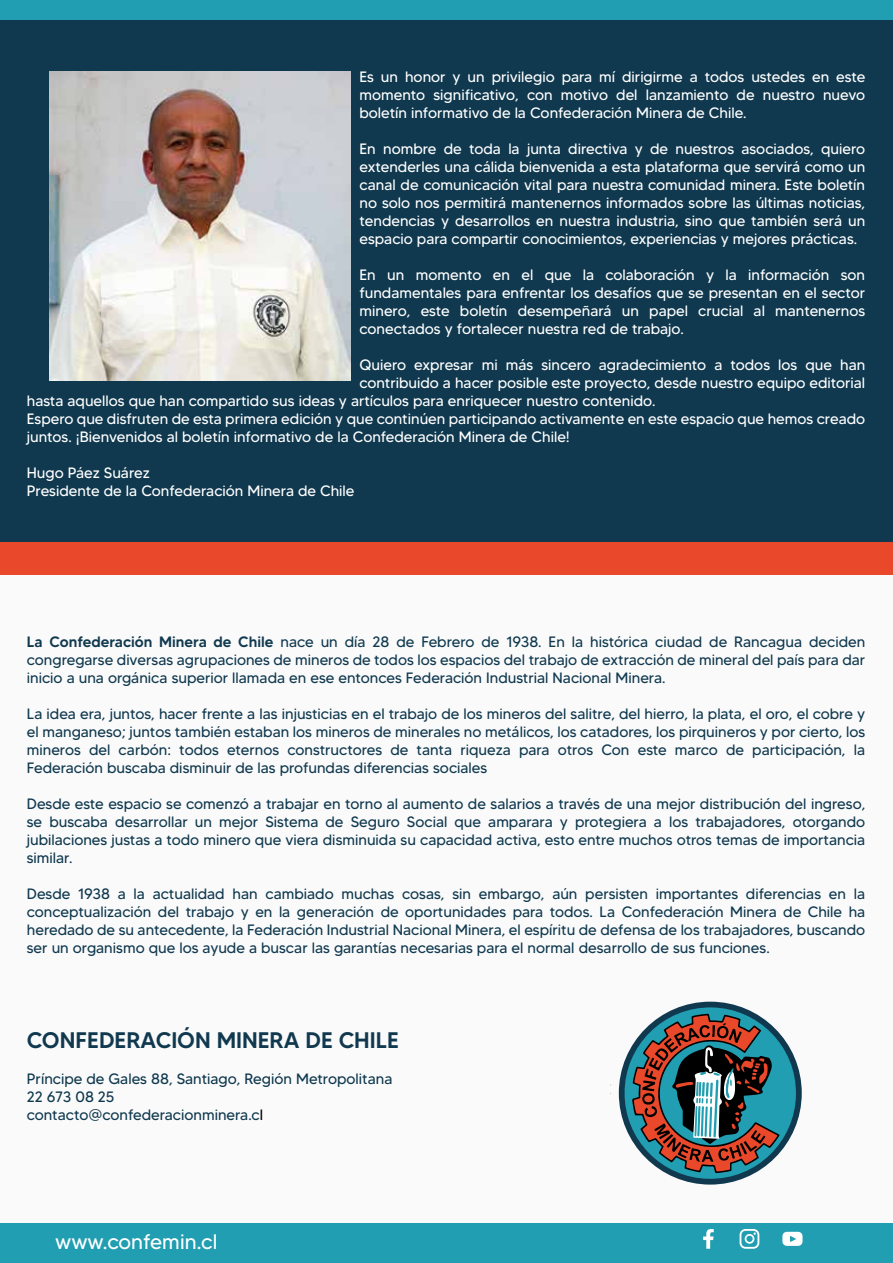
<style>
.page{position:relative;width:893px;height:1263px;background:#fff}
.page>*{position:absolute;margin:0;border:0;box-sizing:border-box;transform-origin:0 0}
.t1{font:500 22.5px "MADETOMMY";color:#10394f}
.t2{font:21px "MADETOMMY";color:#fff}
.t3{font:15px/18px "MADETOMMY";color:#10394f;text-align:justify}
.t4{font:15px/18px "MADETOMMY";color:#fff;text-align:justify}
.s1{font-weight:500}
.s2{color:#000}
</style>
<div class="page">
<div style="left:0;top:0;width:893px;height:560px;background:#10394f"></div>
<img style="left:50px;top:72px;width:300px;height:308px">
<div style="left:0;top:0;width:893px;height:20px;background:#219eb1"></div>
<div style="left:0;top:560px;width:893px;height:703px;background:#fafafa"></div>
<svg style="left:624px;top:1002px;width:173px;height:178px"></svg>
<div style="left:0;top:1224px;width:893px;height:39px;background:#219eb1"></div>
<svg style="left:740px;top:1229px;width:19px;height:20px"></svg>
<svg style="left:703px;top:1229px;width:11px;height:20px"></svg>
<svg style="left:782px;top:1232px;width:20px;height:14px"></svg>
<div style="left:0;top:542px;width:893px;height:32px;background:#e9492a"></div>
<p class="t4" style="left:359px;top:68px;width:507px">Es un honor y un privilegio para mí dirigirme a todos ustedes en este momento significativo, con motivo del lanzamiento de nuestro nuevo boletín informativo de la Confederación Minera de Chile.</p>
<p class="t4" style="left:359px;top:140px;width:507px">En nombre de toda la junta directiva y de nuestros asociados, quiero extenderles una cálida bienvenida a esta plataforma que servirá como un canal de comunicación vital para nuestra comunidad minera. Este boletín no solo nos permitirá mantenernos informados sobre las últimas noticias, tendencias y desarrollos en nuestra industria, sino que también será un espacio para compartir conocimientos, experiencias y mejores prácticas.</p>
<p class="t4" style="left:359px;top:266px;width:507px">En un momento en el que la colaboración y la información son fundamentales para enfrentar los desafíos que se presentan en el sector minero, este boletín desempeñará un papel crucial al mantenernos conectados y fortalecer nuestra red de trabajo.</p>
<p class="t4" style="left:359px;top:356px;width:507px">Quiero expresar mi más sincero agradecimiento a todos los que han</p>
<p class="t4" style="left:359px;top:374px;width:507px">contribuido a hacer posible este proyecto, desde nuestro equipo editorial</p>
<p class="t4" style="left:27px;top:392px;width:630px">hasta aquellos que han compartido sus ideas y artículos para enriquecer nuestro contenido.</p>
<p class="t4" style="left:27px;top:410px;width:840px">Espero que disfruten de esta primera edición y que continúen participando activamente en este espacio que hemos creado</p>
<p class="t4" style="left:27px;top:428px;width:545px">juntos. ¡Bienvenidos al boletín informativo de la Confederación Minera de Chile!</p>
<p class="t4" style="left:27px;top:464px;width:329px">Hugo Páez Suárez<br>Presidente de la Confederación Minera de Chile</p>
<p class="t3" style="left:27px;top:632px;width:840px"><span class="s1">La Confederación Minera de Chile</span> nace un día 28 de Febrero de 1938. En la histórica ciudad de Rancagua deciden congregarse diversas agrupaciones de mineros de todos los espacios del trabajo de extracción de mineral del país para dar inicio a una orgánica superior llamada en ese entonces Federación Industrial Nacional Minera.</p>
<p class="t3" style="left:27px;top:704px;width:840px">La idea era, juntos, hacer frente a las injusticias en el trabajo de los mineros del salitre, del hierro, la plata, el oro, el cobre y el manganeso; juntos también estaban los mineros de minerales no metálicos, los catadores, los pirquineros y por cierto, los mineros del carbón: todos eternos constructores de tanta riqueza para otros Con este marco de participación, la Federación buscaba disminuir de las profundas diferencias sociales</p>
<p class="t3" style="left:27px;top:794px;width:840px">Desde este espacio se comenzó a trabajar en torno al aumento de salarios a través de una mejor distribución del ingreso, se buscaba desarrollar un mejor Sistema de Seguro Social que amparara y protegiera a los trabajadores, otorgando jubilaciones justas a todo minero que viera disminuida su capacidad activa, esto entre muchos otros temas de importancia similar.</p>
<p class="t3" style="left:27px;top:884px;width:840px">Desde 1938 a la actualidad han cambiado muchas cosas, sin embargo, aún persisten importantes diferencias en la conceptualización del trabajo y en la generación de oportunidades para todos. La Confederación Minera de Chile ha heredado de su antecedente, la Federación Industrial Nacional Minera, el espíritu de defensa de los trabajadores, buscando ser un organismo que los ayude a buscar las garantías necesarias para el normal desarrollo de sus funciones.</p>
<h1 class="t1" style="left:27px;top:1026px;width:374px">CONFEDERACIÓN MINERA DE CHILE</h1>
<p class="t3" style="left:27px;top:1070px;width:367px;text-align:left">Príncipe de Gales 88, Santiago, Región Metropolitana<br>22 673 08 25<br>contacto@confederacionminera.c<span class="s2">l</span></p>
<h2 class="t2" style="left:55px;top:1228px;width:164px">www.confemin.cl</h2>
</div>
